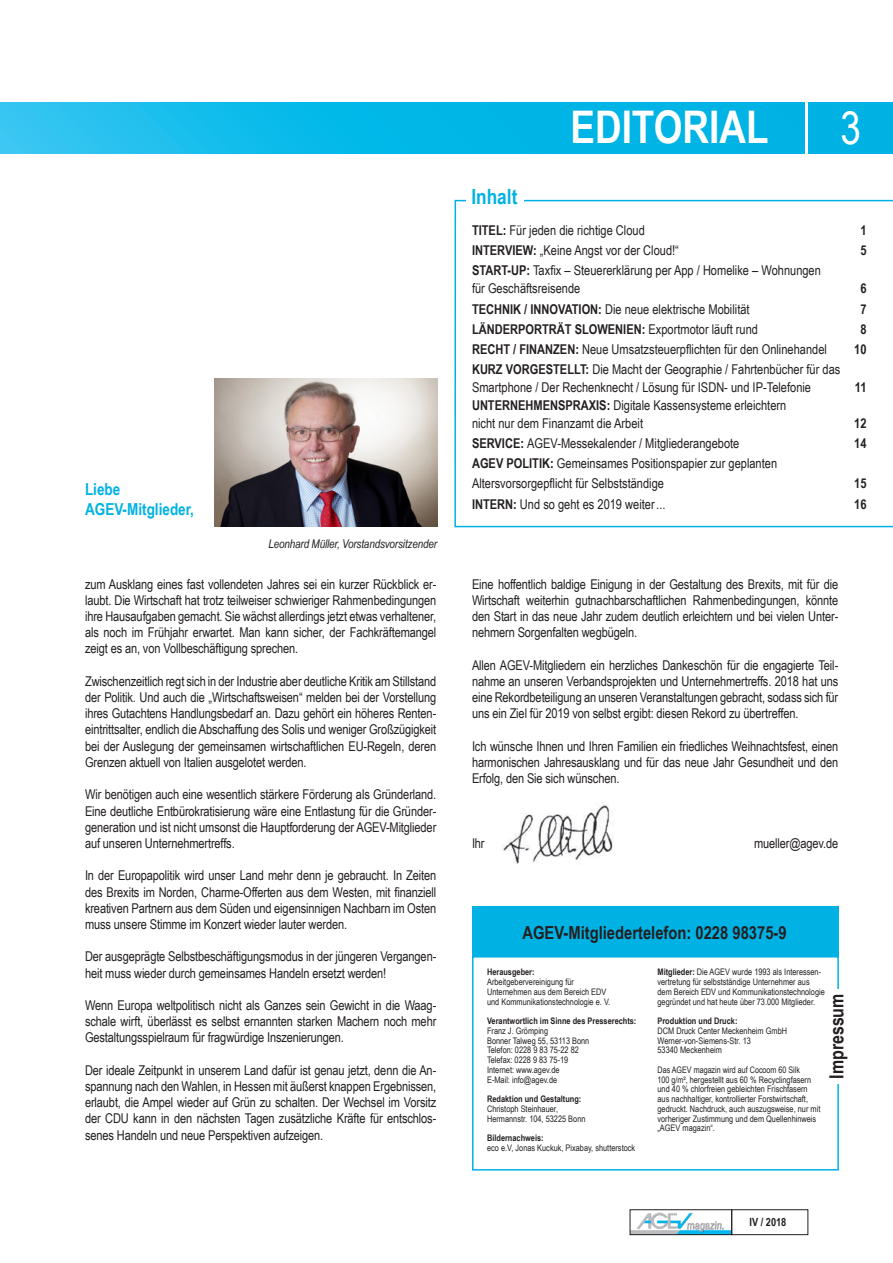
<style>
.page{position:relative;width:893px;height:1263px;background:#fff}
.page>*{position:absolute;margin:0;border:0;box-sizing:border-box;transform-origin:0 0}
.t1{font:700 45px "Arial Narrow";color:#fff}
.t2{font:45px "Arial Narrow";color:#fff}
.t3{font:700 21px "Arial Narrow";color:#00b2e4}
.t4{font:700 19.5px "Arial Narrow";color:#231f20}
.t5{font:700 18px "Arial Narrow";color:#231f20}
.t6{font:700 16.5px/19.8px "Arial Narrow";color:#00b2e4}
.COPY{font:13.5px/16.2px "Arial Narrow";letter-spacing:-.01em;color:#231f20;text-align:justify}
.t7{font:700 13.5px "Arial Narrow";color:#231f20}
.t8{font:italic 12px "Arial Narrow";letter-spacing:-.01em;color:#231f20}
.t9{font:700 11.25px "Arial Narrow";color:#231f20}
.t10{font:9px/9.8px "Arial Narrow";color:#231f20}
.t11{font:700 9px "Arial Narrow";color:#231f20}
.s1{font-weight:700}
.s2{font-weight:400}
</style>
<div class="page">
<svg style="left:0;top:102px;width:805px;height:51px;background:#0cb9e9"></svg>
<div style="left:808px;top:102px;width:85px;height:51px;background:#00b2e4"></div>
<svg style="left:454px;top:200px;width:439px;height:327px"></svg>
<div style="left:466px;top:187px;width:57px;height:22px;background:#fff"></div>
<img style="left:632px;top:1212px;width:98px;height:21px">
<div style="left:630px;top:1209px;width:102px;height:26px;border:1px solid #231f20"></div>
<div style="left:731px;top:1209px;width:77px;height:26px;border:1px solid #231f20"></div>
<div style="left:472px;top:907px;width:367px;height:50px;background:#00b2e4"></div>
<div style="left:472px;top:956px;width:367px;height:214px;border:2px solid #00b2e4"></div>
<div style="left:833px;top:989px;width:7px;height:94px;background:#fff"></div>
<img style="left:215px;top:378px;width:222px;height:149px">
<img style="left:503px;top:803px;width:110px;height:61px">
<p class="t6" style="left:85px;top:479px;width:111px">Liebe<br>AGEV-Mitglieder,</p>
<p class="t8" style="left:268px;top:535px;width:170px">Leonhard Müller, Vorstandsvorsitzender</p>
<p class="COPY" style="left:85px;top:576px;width:353px">zum Ausklang eines fast vollendeten Jahres sei ein kurzer Rückblick er&shy;laubt. Die Wirtschaft hat trotz teilweiser schwieriger Rahmenbedingungen ihre Hausaufgaben gemacht. Sie wächst allerdings jetzt etwas verhaltener, als noch im Frühjahr erwartet. Man kann sicher, der Fachkräftemangel zeigt es an, von Vollbeschäftigung sprechen.</p>
<p class="COPY" style="left:85px;top:673px;width:353px">Zwischenzeitlich regt sich in der Industrie aber deutliche Kritik am Stillstand der Politik. Und auch die „Wirtschaftsweisen“ melden bei der Vorstellung ihres Gutachtens Handlungsbedarf an. Dazu gehört ein höheres Renten&shy;eintrittsalter, endlich die Abschaffung des Solis und weniger Großzügigkeit bei der Auslegung der gemeinsamen wirtschaftlichen EU-Regeln, deren Grenzen aktuell von Italien ausgelotet werden.</p>
<p class="COPY" style="left:85px;top:786px;width:353px">Wir benötigen auch eine wesentlich stärkere Förderung als Gründerland.<br>Eine deutliche Entbürokratisierung wäre eine Entlastung für die Gründer&shy;generation und ist nicht umsonst die Hauptforderung der AGEV-Mitglieder auf unseren Unternehmertreffs.</p>
<p class="COPY" style="left:85px;top:867px;width:353px">In der Europapolitik wird unser Land mehr denn je gebraucht. In Zeiten des Brexits im Norden, Charme-Offerten aus dem Westen, mit finanziell kreativen Partnern aus dem Süden und eigensinnigen Nachbarn im Osten muss unsere Stimme im Konzert wieder lauter werden.</p>
<p class="COPY" style="left:85px;top:948px;width:353px">Der ausgeprägte Selbstbeschäftigungsmodus in der jüngeren Vergangen&shy;heit muss wieder durch gemeinsames Handeln ersetzt werden!</p>
<p class="COPY" style="left:85px;top:997px;width:353px">Wenn Europa weltpolitisch nicht als Ganzes sein Gewicht in die Waag&shy;schale wirft, überlässt es selbst ernannten starken Machern noch mehr Gestaltungsspielraum für fragwürdige Inszenierungen.</p>
<p class="COPY" style="left:85px;top:1062px;width:353px">Der ideale Zeitpunkt in unserem Land dafür ist genau jetzt, denn die An&shy;spannung nach den Wahlen, in Hessen mit äußerst knappen Ergebnissen, erlaubt, die Ampel wieder auf Grün zu schalten. Der Wechsel im Vorsitz der CDU kann in den nächsten Tagen zusätzliche Kräfte für entschlos&shy;senes Handeln und neue Perspektiven aufzeigen.</p>
<p class="t1" style="left:570px;top:94px;width:200px">EDITORIAL</p>
<p class="t2" style="left:841px;top:102px;width:22px">3</p>
<p class="t3" style="left:471px;top:181px;width:47px">Inhalt</p>
<p class="COPY" style="left:472px;top:222px;width:174px"><span class="s1">TITEL:</span> Für jeden die richtige Cloud</p>
<p class="t7" style="left:860px;top:220px;width:8px">1</p>
<p class="COPY" style="left:472px;top:242px;width:208px"><span class="s1">INTERVIEW:</span> „Keine Angst vor der Cloud!“</p>
<p class="t7" style="left:860px;top:240px;width:8px">5</p>
<p class="COPY" style="left:472px;top:262px;width:350px;line-height:18px"><span class="s1">START-UP:</span> Taxfix – Steuererklärung per App / Homelike – Wohnungen für Geschäftsreisende</p>
<p class="t7" style="left:860px;top:278px;width:8px">6</p>
<p class="COPY" style="left:472px;top:301px;width:279px"><span class="s1">TECHNIK / INNOVATION:</span> Die neue elektrische Mobilität</p>
<p class="t7" style="left:860px;top:299px;width:8px">7</p>
<p class="t7" style="left:472px;top:319px;width:287px">LÄNDERPORTRÄT SLOWENIEN: <span class="s2">Exportmotor läuft rund</span></p>
<p class="t7" style="left:860px;top:319px;width:8px">8</p>
<p class="COPY" style="left:472px;top:341px;width:356px"><span class="s1">RECHT / FINANZEN:</span> Neue Umsatzsteuerpflichten für den Onlinehandel</p>
<p class="t7" style="left:854px;top:339px;width:14px">10</p>
<p class="COPY" style="left:472px;top:360px;width:370px;line-height:18px"><span class="s1">KURZ VORGESTELLT:</span> Die Macht der Geographie / Fahrtenbücher für das<br>Smartphone / Der Rechenknecht / Lösung für ISDN- und IP-Telefonie</p>
<p class="t7" style="left:855px;top:377px;width:13px">11</p>
<p class="COPY" style="left:472px;top:396px;width:316px;line-height:18px"><span class="s1">UNTERNEHMENSPRAXIS:</span> Digitale Kassensysteme erleichtern nicht nur dem Finanzamt die Arbeit</p>
<p class="t7" style="left:854px;top:413px;width:14px">12</p>
<p class="COPY" style="left:472px;top:435px;width:269px"><span class="s1">SERVICE:</span> AGEV-Messekalender / Mitgliederangebote</p>
<p class="t7" style="left:854px;top:433px;width:14px">14</p>
<p class="COPY" style="left:472px;top:455px;width:307px"><span class="s1">AGEV POLITIK:</span> Gemeinsames Positionspapier zur geplanten</p>
<p class="COPY" style="left:472px;top:475px;width:193px">Altersvorsorgepflicht für Selbstständige</p>
<p class="t7" style="left:854px;top:473px;width:14px">15</p>
<p class="COPY" style="left:472px;top:496px;width:195px"><span class="s1">INTERN:</span> Und so geht es 2019 weiter...</p>
<p class="t7" style="left:854px;top:493px;width:14px">16</p>
<p class="COPY" style="left:472px;top:576px;width:368px">Eine hoffentlich baldige Einigung in der Gestaltung des Brexits, mit für die Wirtschaft weiterhin gutnachbarschaftlichen Rahmenbedingungen, könnte den Start in das neue Jahr zudem deutlich erleichtern und bei vielen Unter&shy;nehmern Sorgenfalten wegbügeln.</p>
<p class="COPY" style="left:472px;top:657px;width:368px">Allen AGEV-Mitgliedern ein herzliches Dankeschön für die engagierte Teil&shy;nahme an unseren Verbandsprojekten und Unternehmertreffs. 2018 hat uns eine Rekordbeteiligung an unseren Veranstaltungen gebracht, sodass sich für uns ein Ziel für 2019 von selbst ergibt: diesen Rekord zu übertreffen.</p>
<p class="COPY" style="left:472px;top:738px;width:368px">Ich wünsche Ihnen und Ihren Familien ein friedliches Weihnachtsfest, einen harmonischen Jahresausklang und für das neue Jahr Gesundheit und den Erfolg, den Sie sich wünschen.</p>
<p class="COPY" style="left:472px;top:835px;width:14px">Ihr</p>
<p class="COPY" style="left:754px;top:835px;width:86px">mueller@agev.de</p>
<p class="t5" style="left:522px;top:919px;width:266px">AGEV-Mitgliedertelefon: 0228 98375-9</p>
<p class="t11" style="left:487px;top:965px;width:49px">Herausgeber:</p>
<p class="t10" style="left:487px;top:977px;width:88px">Arbeitgebervereinigung für</p>
<p class="t10" style="left:487px;top:987px;width:121px">Unternehmen aus dem Bereich EDV</p>
<p class="t10" style="left:487px;top:996px;width:125px">und Kommunikationstechnologie e. V.</p>
<p class="t11" style="left:487px;top:1014px;width:151px">Verantwortlich im Sinne des Presserechts:</p>
<p class="t10" style="left:487px;top:1026px;width:63px">Franz J. Grömping</p>
<p class="t10" style="left:487px;top:1035px;width:104px">Bonner Talweg 55, 53113 Bonn</p>
<p class="t10" style="left:487px;top:1045px;width:93px">Telefon: 0228 9 83 75-22 82</p>
<p class="t10" style="left:487px;top:1055px;width:83px">Telefax: 0228 9 83 75-19</p>
<p class="t10" style="left:487px;top:1065px;width:74px">Internet: www.agev.de</p>
<p class="t10" style="left:487px;top:1074px;width:72px">E-Mail: info@agev.de</p>
<p class="t11" style="left:487px;top:1092px;width:96px">Redaktion und Gestaltung:</p>
<p class="t10" style="left:487px;top:1104px;width:72px">Christoph Steinhauer,</p>
<p class="t10" style="left:487px;top:1113px;width:100px">Hermannstr. 104, 53225 Bonn</p>
<p class="t10" style="left:487px;top:1133px;width:150px"><span class="s1">Bildernachweis:<br></span>eco e.V, Jonas Kuckuk, Pixabay, shutterstock</p>
<p class="t10" style="left:657px;top:967px;width:169px"><span class="s1">Mitglieder:</span> Die AGEV wurde 1993 als Interessen&shy;vertretung für selbstständige Unternehmer aus dem Bereich EDV und Kommunikationstechnologie gegründet und hat heute über 73.000 Mitglieder.</p>
<p class="t11" style="left:657px;top:1014px;width:81px">Produktion und Druck:</p>
<p class="t10" style="left:657px;top:1026px;width:131px">DCM Druck Center Meckenheim GmbH</p>
<p class="t10" style="left:657px;top:1035px;width:95px">Werner-von-Siemens-Str. 13</p>
<p class="t10" style="left:657px;top:1045px;width:66px">53340 Meckenheim</p>
<p class="t10" style="left:657px;top:1065px;width:164px">Das AGEV magazin wird auf Cocoom 60 Silk<br>100 g/m², hergestellt aus 60 % Recyclingfasern und 40 % chlorfreien gebleichten Frischfasern aus nachhaltiger, kontrollierter Forstwirtschaft, gedruckt. Nachdruck, auch auszugsweise, nur mit vorheriger Zustimmung und dem Quellenhinweis „AGEV magazin“.</p>
<p class="t4" style="left:822px;top:1079px;width:87px;rotate:-90deg">Impressum</p>
<p class="t9" style="left:749px;top:1214px;width:38px">IV / 2018</p>
</div>
